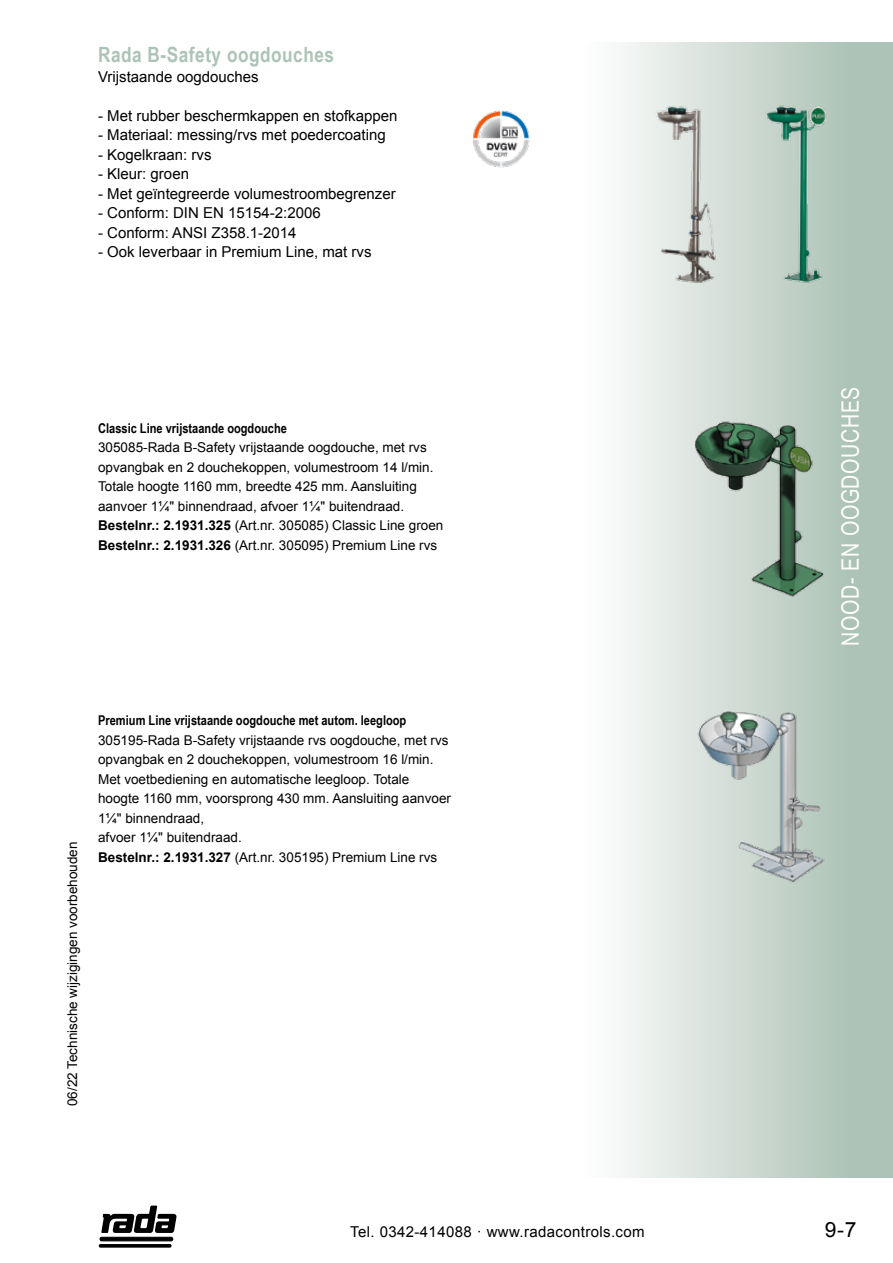
<style>
.page{position:relative;width:893px;height:1263px;background:#fff}
.page>*{position:absolute;margin:0;border:0;box-sizing:border-box;transform-origin:0 0}
.t1{font:24px "Arial Narrow";letter-spacing:.025em;color:#fff}
.t2{font:700 21px "Arial Narrow";letter-spacing:.025em;color:#adc3b7}
.t3{font:21px "Arial";color:#000}
.t4{font:15px "Arial";color:#000}
.t5{font:15px "Arial";letter-spacing:.025em;color:#000}
.t6{font:13.5px/19.5px "Arial";color:#000}
.t7{font:700 13.5px "Arial Narrow";color:#000}
.s1{font-weight:700}
</style>
<div class="page">
<div style="left:472px;top:43px;width:421px;height:1135px;background:linear-gradient(to right,#fff,#aac0b3)"></div>
<div style="left:100px;top:1237px;width:73px;height:4px;background:#0a0a0a;border:1px solid #000;border-radius:2px"></div>
<hr style="left:99px;top:1244px;width:73px;height:3px;background:#000;border-radius:2px">
<svg style="left:101px;top:1205px;width:75px;height:28px"></svg>
<img style="left:472px;top:107px;width:61px;height:63px">
<img style="left:670px;top:413px;width:187px;height:187px">
<img style="left:698px;top:96px;width:194px;height:194px">
<img style="left:664px;top:698px;width:195px;height:195px">
<img style="left:590px;top:100px;width:187px;height:188px">
<h2 class="t2" style="left:98px;top:39px;width:237px">Rada B-Safety oogdouches</h2>
<p class="t4" style="left:98px;top:66px;width:162px">Vrijstaande oogdouches</p>
<p class="t4" style="left:98px;top:105px;width:301px">- Met rubber beschermkappen en stofkappen</p>
<p class="t4" style="left:98px;top:124px;width:289px">- Materiaal: messing/rvs met poedercoating</p>
<p class="t4" style="left:98px;top:144px;width:115px">- Kogelkraan: rvs</p>
<p class="t4" style="left:98px;top:163px;width:92px">- Kleur: groen</p>
<p class="t4" style="left:98px;top:183px;width:299px">- Met geïntegreerde volumestroombegrenzer</p>
<p class="t4" style="left:98px;top:202px;width:224px">- Conform: DIN EN 15154-2:2006</p>
<p class="t4" style="left:98px;top:222px;width:200px">- Conform: ANSI Z358.1-2014</p>
<p class="t4" style="left:98px;top:241px;width:275px">- Ook leverbaar in Premium Line, mat rvs</p>
<p class="t7" style="left:98px;top:418px;width:190px">Classic Line vrijstaande oogdouche</p>
<p class="t6" style="left:98px;top:437px;width:347px">305085-Rada B-Safety vrijstaande oogdouche, met rvs opvangbak en 2 douchekoppen, volumestroom 14 l/min.<br>Totale hoogte 1160 mm, breedte 425 mm. Aansluiting aanvoer 1¼" binnendraad, afvoer 1¼" buitendraad.<br><span class="s1">Bestelnr.: 2.1931.325</span> (Art.nr. 305085) Classic Line groen <span class="s1">Bestelnr.: 2.1931.326</span> (Art.nr. 305095) Premium Line rvs</p>
<p class="t6" style="left:63px;top:1106px;width:266px;rotate:-90deg">06/22 Technische wijzigingen voorbehouden</p>
<p class="t7" style="left:98px;top:710px;width:310px">Premium Line vrijstaande oogdouche met autom. leegloop</p>
<p class="t6" style="left:98px;top:730px;width:354px">305195-Rada B-Safety vrijstaande rvs oogdouche, met rvs opvangbak en 2 douchekoppen, volumestroom 16 l/min.<br>Met voetbediening en automatische leegloop. Totale hoogte 1160 mm, voorsprong 430 mm. Aansluiting aanvoer 1¼" binnendraad,<br>afvoer 1¼" buitendraad.<br><span class="s1">Bestelnr.: 2.1931.327</span> (Art.nr. 305195) Premium Line rvs</p>
<p class="t5" style="left:350px;top:1222px;width:296px">Tel. 0342-414088 · www.radacontrols.com</p>
<h1 class="t1" style="left:833px;top:645px;width:261px;rotate:-90deg">NOOD- EN OOGDOUCHES</h1>
<h2 class="t3" style="left:825px;top:1215px;width:33px">9-7</h2>
</div>
